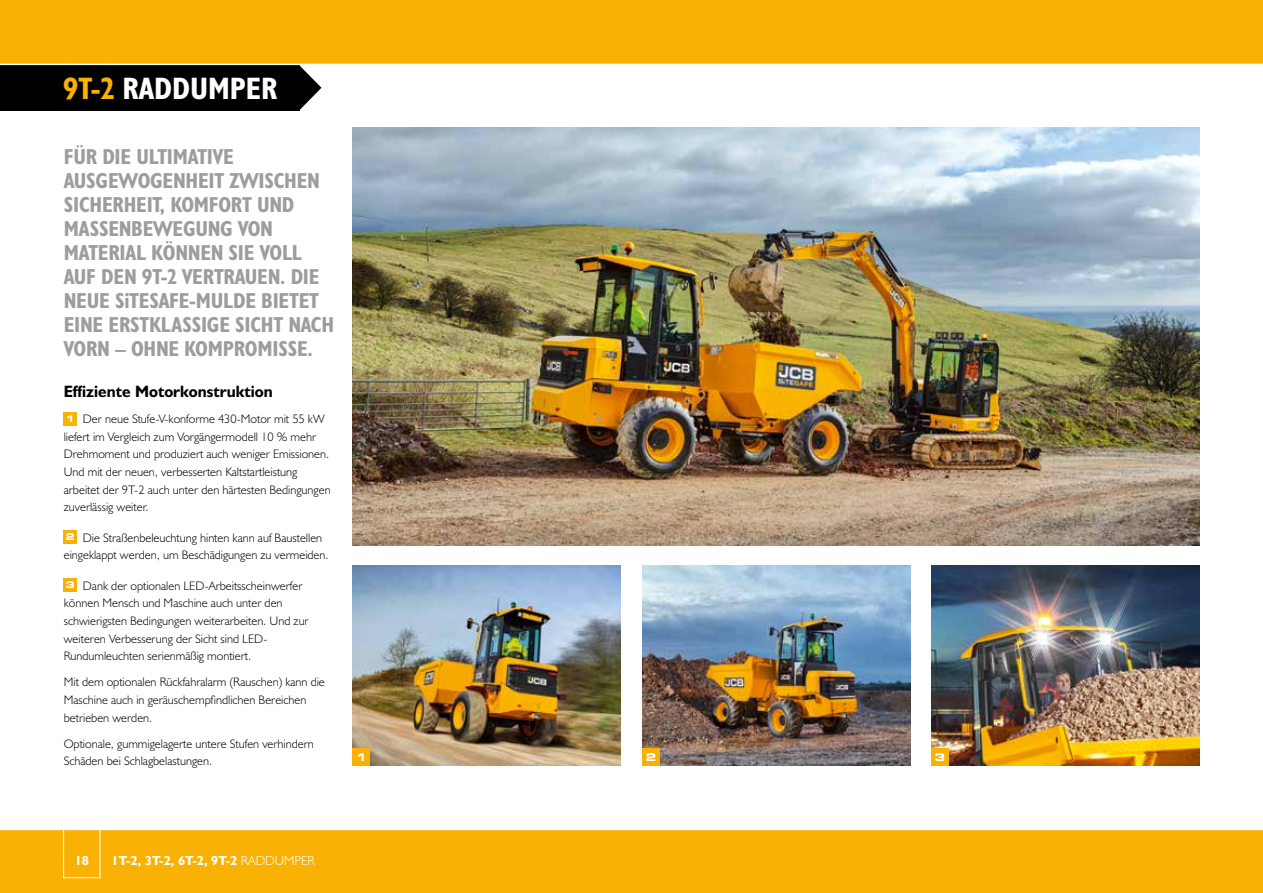
<style>
.page{position:relative;width:1263px;height:893px;background:#fff}
.page>*{position:absolute;margin:0;border:0;box-sizing:border-box;transform-origin:0 0}
.t1{font:700 condensed 31.2px "JCB Euro";color:#fff}
.t2{font:700 condensed 21.75px/24px "JCB Euro";letter-spacing:-.01em;color:#9d9d9c}
.t3{font:700 16.5px "JCB Euro";color:#000}
.t4{font:700 13.2px "JCB Euro";color:#fff}
.t5{font:300 12.3px/17.5px "JCB Euro";color:#000}
.t6{font:700 expanded 10.5px "Square 721 BT";color:#fff}
.s1{color:#f9b104}
.s2{font-family:"Square 721 BT";font-weight:700;font-stretch:expanded;font-size:9.15px;color:#fff}
.s3{font-weight:300}
</style>
<div class="page">
<div style="left:0;top:829px;width:1263px;height:64px;background:#f9b104"></div>
<img style="left:931px;top:566px;width:268px;height:199px">
<img style="left:353px;top:566px;width:268px;height:199px">
<svg style="left:299px;top:65px;width:22px;height:45px"></svg>
<div style="left:0;top:54px;width:299px;height:57px;background:#000"></div>
<div style="left:0;top:0;width:1263px;height:64px;background:#f9b104"></div>
<hr style="left:0;top:64px;width:1263px;height:1px;background:#fff">
<div style="left:63px;top:819px;width:37px;height:59px;border:1px solid #fff"></div>
<div style="left:931px;top:748px;width:17px;height:17px;background:#f9b104"></div>
<div style="left:353px;top:748px;width:17px;height:17px;background:#f9b104"></div>
<hr style="left:0;top:829px;width:1263px;height:1px;background:#fff">
<div style="left:64px;top:412px;width:13px;height:13px;background:#f9b104"></div>
<div style="left:64px;top:530px;width:13px;height:14px;background:#f9b104"></div>
<div style="left:64px;top:578px;width:13px;height:14px;background:#f9b104"></div>
<img style="left:642px;top:566px;width:268px;height:199px">
<div style="left:642px;top:748px;width:17px;height:17px;background:#f9b104"></div>
<img style="left:353px;top:128px;width:846px;height:418px">
<h1 class="t1" style="left:63px;top:69px;width:216px"><span class="s1">9T‑2</span> RADDUMPER</h1>
<h2 class="t2" style="left:64px;top:144px;width:272px">FÜR DIE ULTIMATIVE<br>AUSGEWOGENHEIT ZWISCHEN<br>SICHERHEIT, KOMFORT UND<br>MASSENBEWEGUNG VON<br>MATERIAL KÖNNEN SIE VOLL<br>AUF DEN 9T‑2 VERTRAUEN. DIE<br>NEUE SiTESAFE-MULDE BIETET<br>EINE ERSTKLASSIGE SICHT NACH<br>VORN – OHNE KOMPROMISSE.</h2>
<h3 class="t3" style="left:64px;top:381px;width:211px">Effiziente Motorkonstruktion</h3>
<p class="t5" style="left:64px;top:410px;width:268px"><span class="s2">1</span> Der neue Stufe‑V-konforme 430‑Motor mit 55 kW liefert im Vergleich zum Vorgängermodell 10 % mehr Drehmoment und produziert auch weniger Emissionen.<br>Und mit der neuen, verbesserten Kaltstartleistung arbeitet der 9T‑2 auch unter den härtesten Bedingungen zuverlässig weiter.</p>
<p class="t5" style="left:64px;top:529px;width:266px"><span class="s2">2</span> Die Straßenbeleuchtung hinten kann auf Baustellen eingeklappt werden, um Beschädigungen zu vermeiden.</p>
<p class="t5" style="left:64px;top:577px;width:246px"><span class="s2">3</span> Dank der optionalen LED-Arbeitsscheinwerfer können Mensch und Maschine auch unter den schwierigsten Bedingungen weiterarbeiten. Und zur weiteren Verbesserung der Sicht sind LED-Rundumleuchten serienmäßig montiert.</p>
<p class="t5" style="left:64px;top:673px;width:263px">Mit dem optionalen Rückfahralarm (Rauschen) kann die<br>Maschine auch in geräuschempfindlichen Bereichen betrieben werden.</p>
<p class="t5" style="left:64px;top:735px;width:252px">Optionale, gummigelagerte untere Stufen verhindern<br>Schäden bei Schlagbelastungen.</p>
<p class="t6" style="left:356px;top:751px;width:12px">1</p>
<p class="t6" style="left:935px;top:751px;width:12px">3</p>
<p class="t6" style="left:646px;top:751px;width:12px">2</p>
<p class="t4" style="left:75px;top:852px;width:16px">18</p>
<p class="t4" style="left:112px;top:852px;width:205px">1T‑2, 3T‑2, 6T‑2, 9T‑2 <span class="s3">RADDUMPER</span></p>
</div>
